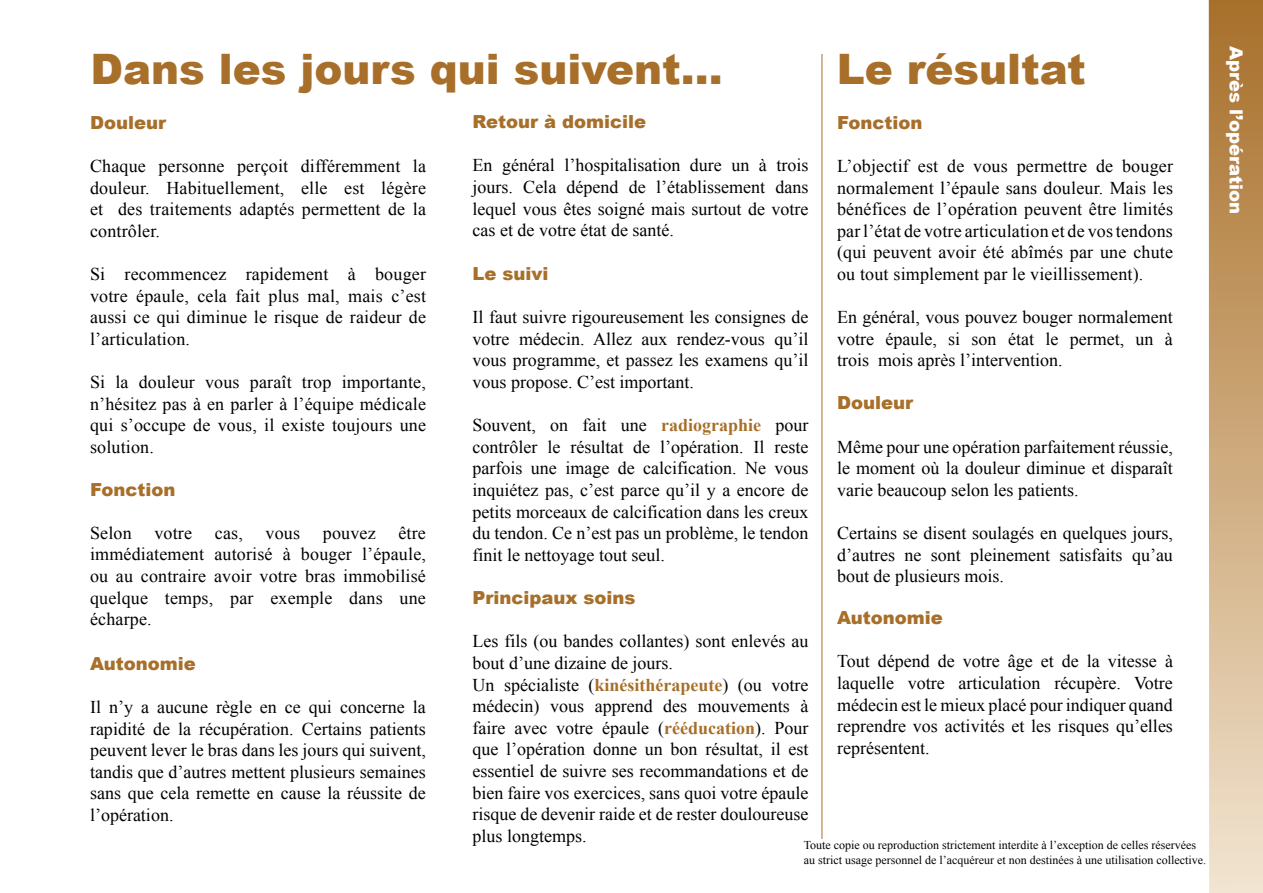
<style>
.page{position:relative;width:1263px;height:893px;background:#fff}
.page>*{position:absolute;margin:0;border:0;box-sizing:border-box;transform-origin:0 0}
.t1{font:900 42px "Arial";color:#a76f29}
.t2{font:18px/21.6px "Times New Roman";color:#000;text-align:justify}
.t3{font:900 18px "Arial";color:#a76f29}
.t4{font:900 18px "Arial";color:#fff}
.t5{font:12px/14.4px "Times New Roman";color:#000}
.s1{font-weight:700;color:#a76f29}
</style>
<div class="page">
<div style="left:1209px;top:0;width:54px;height:893px;background:linear-gradient(to bottom,#a76f29,#f2e4cf)"></div>
<hr style="left:821px;top:54px;width:1px;height:785px;background:#a76f29">
<h1 class="t1" style="left:837px;top:39px;width:250px">Le résultat</h1>
<p class="t3" style="left:837px;top:109px;width:87px">Fonction</p>
<p class="t2" style="left:837px;top:155px;width:337px">L’objectif est de vous permettre de bouger normalement l’épaule sans douleur. Mais les bénéfices de l’opération peuvent être limités par l’état de votre articulation et de vos tendons (qui peuvent avoir été abîmés par une chute ou tout simplement par le vieillissement).</p>
<p class="t2" style="left:837px;top:306px;width:337px">En général, vous pouvez bouger normalement votre épaule, si son état le permet, un à trois mois après l’intervention.</p>
<p class="t3" style="left:837px;top:390px;width:78px">Douleur</p>
<p class="t2" style="left:837px;top:435px;width:337px">Même pour une opération parfaitement réussie, le moment où la douleur diminue et disparaît varie beaucoup selon les patients.</p>
<p class="t2" style="left:837px;top:522px;width:337px">Certains se disent soulagés en quelques jours, d’autres ne sont pleinement satisfaits qu’au bout de plusieurs mois.</p>
<h1 class="t1" style="left:90px;top:39px;width:634px">Dans les jours qui suivent...</h1>
<p class="t3" style="left:90px;top:109px;width:78px">Douleur</p>
<p class="t2" style="left:90px;top:155px;width:337px">Chaque personne perçoit différemment la douleur. Habituellement, elle est légère et des traitements adaptés permettent de la contrôler.</p>
<p class="t2" style="left:90px;top:263px;width:338px">Si recommencez rapidement à bouger votre épaule, cela fait plus mal, mais c’est aussi ce qui diminue le risque de raideur de l’articulation.</p>
<p class="t2" style="left:90px;top:371px;width:338px">Si la douleur vous paraît trop importante, n’hésitez pas à en parler à l’équipe médicale qui s’occupe de vous, il existe toujours une solution.</p>
<p class="t3" style="left:472px;top:109px;width:175px">Retour à domicile</p>
<p class="t2" style="left:472px;top:154px;width:337px">En général l’hospitalisation dure un à trois jours. Cela dépend de l’établissement dans lequel vous êtes soigné mais surtout de votre cas et de votre état de santé.</p>
<p class="t3" style="left:472px;top:260px;width:77px">Le suivi</p>
<p class="t2" style="left:472px;top:306px;width:337px">Il faut suivre rigoureusement les consignes de votre médecin. Allez aux rendez-vous qu’il vous programme, et passez les examens qu’il vous propose. C’est important.</p>
<p class="t2" style="left:472px;top:414px;width:337px">Souvent, on fait une <span class="s1">radiographie</span> pour contrôler le résultat de l’opération. Il reste parfois une image de calcification. Ne vous inquiétez pas, c’est parce qu’il y a encore de petits morceaux de calcification dans les creux du tendon. Ce n’est pas un problème, le tendon finit le nettoyage tout seul.</p>
<p class="t3" style="left:90px;top:476px;width:87px">Fonction</p>
<p class="t2" style="left:90px;top:522px;width:43px">Selon</p>
<p class="t2" style="left:154px;top:522px;width:39px">votre</p>
<p class="t2" style="left:215px;top:522px;width:30px">cas,</p>
<p class="t2" style="left:266px;top:522px;width:36px">vous</p>
<p class="t2" style="left:323px;top:522px;width:54px">pouvez</p>
<p class="t2" style="left:90px;top:522px;width:337px;text-indent:308px">être immédiatement autorisé à bouger l’épaule, ou au contraire avoir votre bras immobilisé quelque temps, par exemple dans une écharpe.</p>
<p class="t3" style="left:472px;top:585px;width:165px">Principaux soins</p>
<p class="t2" style="left:472px;top:630px;width:337px;text-align:left">Les fils (ou bandes collantes) sont enlevés au bout d’une dizaine de jours.<br>Un spécialiste (<span class="s1">kinésithérapeute</span>) (ou votre médecin) vous apprend des mouvements à faire avec votre épaule (<span class="s1">rééducation</span>). Pour que l’opération donne un bon résultat, il est essentiel de suivre ses recommandations et de bien faire vos exercices, sans quoi votre épaule risque de devenir raide et de rester douloureuse plus longtemps.</p>
<p class="t3" style="left:837px;top:605px;width:107px">Autonomie</p>
<p class="t2" style="left:837px;top:650px;width:337px">Tout dépend de votre âge et de la vitesse à laquelle votre articulation récupère. Votre médecin est le mieux placé pour indiquer quand reprendre vos activités et les risques qu’elles représentent.</p>
<p class="t3" style="left:90px;top:650px;width:107px">Autonomie</p>
<p class="t2" style="left:90px;top:696px;width:337px">Il n’y a aucune règle en ce qui concerne la rapidité de la récupération. Certains patients peuvent lever le bras dans les jours qui suivent, tandis que d’autres mettent plusieurs semaines sans que cela remette en cause la réussite de l’opération.</p>
<p class="t5" style="left:804px;top:838px;width:404px">Toute copie ou reproduction strictement interdite à l’exception de celles réservées au strict usage personnel de l’acquéreur et non destinées à une utilisation collective.</p>
<p class="t4" style="left:1249px;top:46px;width:170px;rotate:90deg">Après l’opération</p>
</div>
